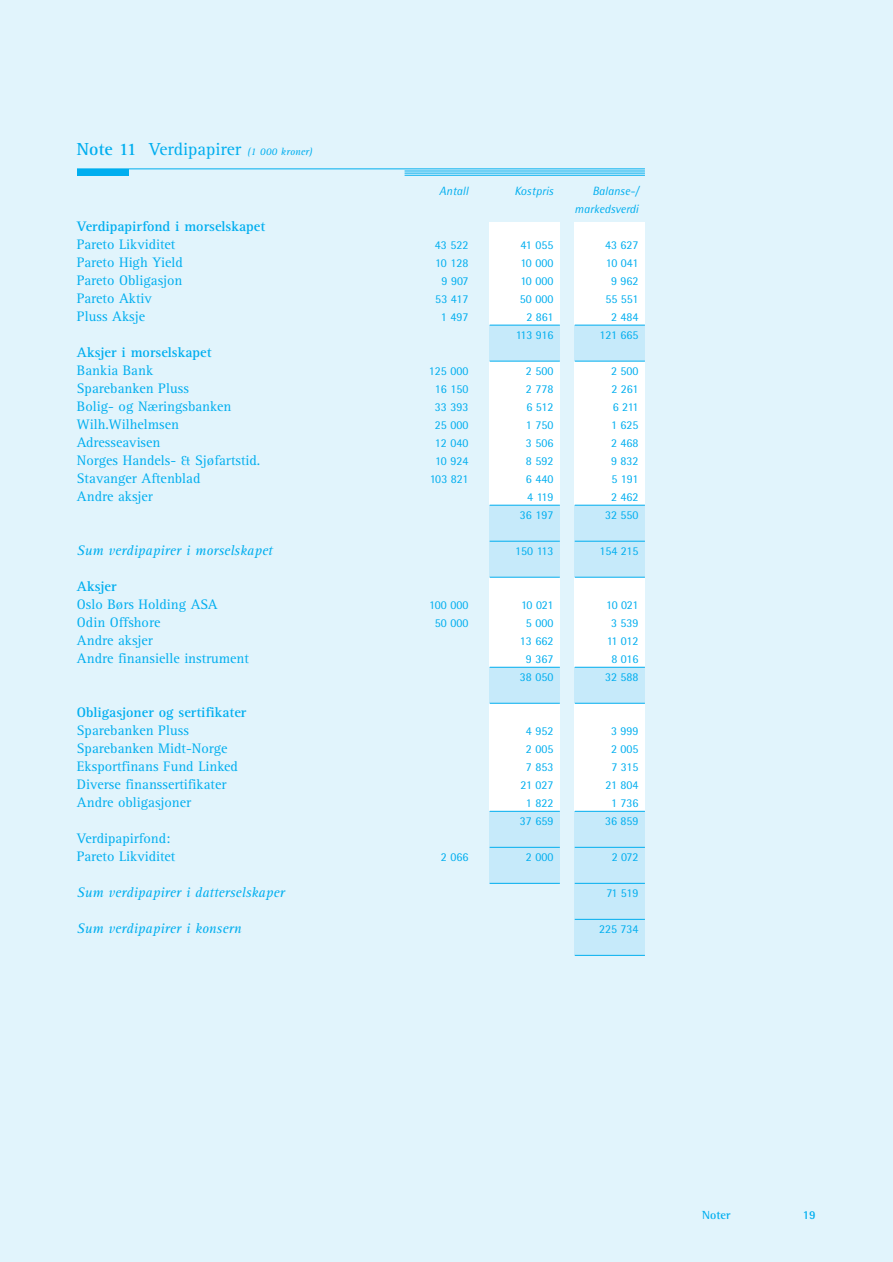
<style>
.page{position:relative;width:893px;height:1262px;background:#fff}
.page>*{position:absolute;margin:0;border:0;box-sizing:border-box;transform-origin:0 0}
.t1{font:18px "Rotis Serif";color:#00aeef}
.t2{font:14.25px/18px "Rotis Serif";color:#00aeef}
.t3{font:italic 14.25px "Rotis Serif";color:#00aeef}
.t4{font:700 14.25px "Rotis Serif";color:#00aeef}
.t5{font:12px "Rotis Semi Sans";color:#00aeef}
.t6{font:italic 12px/18px "Rotis Semi Sans";color:#00aeef;text-align:right}
.t7{font:700 12px "Rotis Semi Serif";color:#00aeef}
.t8{font:700 12px "Rotis Semi Sans";color:#00aeef}
.s1{font-weight:700}
.s2{font-style:italic;font-size:10.5px}
</style>
<div class="page">
<div style="left:0;top:0;width:892px;height:1261px;background:#e1f4fc"></div>
<div style="left:489px;top:222px;width:71px;height:661px;background:#c6eafa"></div>
<div style="left:574px;top:222px;width:71px;height:733px;background:#c6eafa"></div>
<div style="left:489px;top:222px;width:71px;height:103px;background:#fff"></div>
<div style="left:574px;top:222px;width:71px;height:103px;background:#fff"></div>
<hr style="left:77px;top:169px;width:568px;height:1px;background:#00aeef">
<hr style="left:404px;top:171px;width:241px;height:1px;background:#00aeef">
<hr style="left:404px;top:173px;width:241px;height:1px;background:#00aeef">
<hr style="left:404px;top:175px;width:241px;height:1px;background:#00aeef">
<div style="left:77px;top:169px;width:51px;height:6px;background:#00aeef"></div>
<div style="left:489px;top:577px;width:71px;height:90px;background:#fff"></div>
<div style="left:489px;top:703px;width:71px;height:108px;background:#fff"></div>
<div style="left:574px;top:577px;width:71px;height:90px;background:#fff"></div>
<div style="left:574px;top:703px;width:71px;height:108px;background:#fff"></div>
<div style="left:489px;top:361px;width:71px;height:144px;background:#fff"></div>
<hr style="left:489px;top:325px;width:71px;height:1px;background:#00aeef">
<hr style="left:489px;top:361px;width:71px;height:1px;background:#00aeef">
<hr style="left:489px;top:505px;width:71px;height:1px;background:#00aeef">
<hr style="left:489px;top:541px;width:71px;height:1px;background:#00aeef">
<hr style="left:489px;top:577px;width:71px;height:1px;background:#00aeef">
<hr style="left:489px;top:667px;width:71px;height:1px;background:#00aeef">
<hr style="left:489px;top:703px;width:71px;height:1px;background:#00aeef">
<hr style="left:489px;top:811px;width:71px;height:1px;background:#00aeef">
<hr style="left:489px;top:847px;width:71px;height:1px;background:#00aeef">
<hr style="left:489px;top:883px;width:71px;height:1px;background:#00aeef">
<div style="left:574px;top:361px;width:71px;height:144px;background:#fff"></div>
<hr style="left:574px;top:325px;width:71px;height:1px;background:#00aeef">
<hr style="left:574px;top:361px;width:71px;height:1px;background:#00aeef">
<hr style="left:574px;top:505px;width:71px;height:1px;background:#00aeef">
<hr style="left:574px;top:541px;width:71px;height:1px;background:#00aeef">
<hr style="left:574px;top:577px;width:71px;height:1px;background:#00aeef">
<hr style="left:574px;top:667px;width:71px;height:1px;background:#00aeef">
<hr style="left:574px;top:703px;width:71px;height:1px;background:#00aeef">
<hr style="left:574px;top:811px;width:71px;height:1px;background:#00aeef">
<hr style="left:574px;top:847px;width:71px;height:1px;background:#00aeef">
<hr style="left:574px;top:883px;width:71px;height:1px;background:#00aeef">
<hr style="left:574px;top:919px;width:71px;height:1px;background:#00aeef">
<hr style="left:574px;top:955px;width:71px;height:1px;background:#00aeef">
<p class="t1" style="left:77px;top:142px;width:237px"><span class="s1">Note 11</span> Verdipapirer <span class="s2">(1 000 kroner)</span></p>
<p class="t6" style="left:439px;top:183px;width:31px">Antall</p>
<p class="t6" style="left:514px;top:183px;width:41px">Kostpris</p>
<p class="t6" style="left:574px;top:183px;width:65px">Balanse-/ markedsverdi</p>
<p class="t4" style="left:77px;top:221px;width:190px">Verdipapirfond i morselskapet</p>
<p class="t2" style="left:77px;top:237px;width:100px">Pareto Likviditet</p>
<p class="t5" style="left:435px;top:241px;width:35px">43 522</p>
<p class="t5" style="left:520px;top:241px;width:35px">41 055</p>
<p class="t5" style="left:605px;top:241px;width:35px">43 627</p>
<p class="t2" style="left:77px;top:255px;width:107px">Pareto High Yield</p>
<p class="t5" style="left:435px;top:259px;width:35px">10 128</p>
<p class="t5" style="left:520px;top:259px;width:35px">10 000</p>
<p class="t5" style="left:606px;top:259px;width:34px">10 041</p>
<p class="t2" style="left:77px;top:273px;width:107px">Pareto Obligasjon</p>
<p class="t5" style="left:441px;top:277px;width:28px">9 907</p>
<p class="t5" style="left:520px;top:277px;width:35px">10 000</p>
<p class="t5" style="left:611px;top:277px;width:29px">9 962</p>
<p class="t2" style="left:77px;top:291px;width:76px">Pareto Aktiv</p>
<p class="t5" style="left:435px;top:295px;width:35px">53 417</p>
<p class="t5" style="left:520px;top:295px;width:35px">50 000</p>
<p class="t5" style="left:605px;top:295px;width:35px">55 551</p>
<p class="t2" style="left:77px;top:309px;width:70px">Pluss Aksje</p>
<p class="t5" style="left:441px;top:313px;width:29px">1 497</p>
<p class="t5" style="left:526px;top:313px;width:29px">2 861</p>
<p class="t5" style="left:611px;top:313px;width:29px">2 484</p>
<p class="t5" style="left:515px;top:331px;width:39px">113 916</p>
<p class="t5" style="left:599px;top:331px;width:41px">121 665</p>
<p class="t4" style="left:77px;top:347px;width:136px">Aksjer i morselskapet</p>
<p class="t2" style="left:77px;top:363px;width:78px">Bankia Bank</p>
<p class="t5" style="left:429px;top:367px;width:41px">125 000</p>
<p class="t5" style="left:526px;top:367px;width:29px">2 500</p>
<p class="t5" style="left:611px;top:367px;width:29px">2 500</p>
<p class="t2" style="left:77px;top:381px;width:113px">Sparebanken Pluss</p>
<p class="t5" style="left:435px;top:385px;width:35px">16 150</p>
<p class="t5" style="left:526px;top:385px;width:29px">2 778</p>
<p class="t5" style="left:611px;top:385px;width:29px">2 261</p>
<p class="t2" style="left:77px;top:399px;width:156px">Bolig- og Næringsbanken</p>
<p class="t5" style="left:435px;top:403px;width:35px">33 393</p>
<p class="t5" style="left:526px;top:403px;width:29px">6 512</p>
<p class="t5" style="left:613px;top:403px;width:27px">6 211</p>
<p class="t2" style="left:77px;top:417px;width:103px">Wilh.Wilhelmsen</p>
<p class="t5" style="left:435px;top:421px;width:35px">25 000</p>
<p class="t5" style="left:526px;top:421px;width:29px">1 750</p>
<p class="t5" style="left:611px;top:421px;width:29px">1 625</p>
<p class="t2" style="left:77px;top:435px;width:85px">Adresseavisen</p>
<p class="t5" style="left:435px;top:439px;width:35px">12 040</p>
<p class="t5" style="left:526px;top:439px;width:29px">3 506</p>
<p class="t5" style="left:611px;top:439px;width:29px">2 468</p>
<p class="t2" style="left:77px;top:453px;width:185px">Norges Handels- &amp; Sjøfartstid.</p>
<p class="t5" style="left:435px;top:457px;width:35px">10 924</p>
<p class="t5" style="left:526px;top:457px;width:29px">8 592</p>
<p class="t5" style="left:611px;top:457px;width:29px">9 832</p>
<p class="t2" style="left:77px;top:471px;width:125px">Stavanger Aftenblad</p>
<p class="t5" style="left:430px;top:475px;width:40px">103 821</p>
<p class="t5" style="left:526px;top:475px;width:29px">6 440</p>
<p class="t5" style="left:611px;top:475px;width:29px">5 191</p>
<p class="t2" style="left:77px;top:489px;width:77px">Andre aksjer</p>
<p class="t5" style="left:527px;top:493px;width:28px">4 119</p>
<p class="t5" style="left:611px;top:493px;width:29px">2 462</p>
<p class="t5" style="left:520px;top:511px;width:35px">36 197</p>
<p class="t5" style="left:605px;top:511px;width:35px">32 550</p>
<p class="t3" style="left:77px;top:545px;width:197px">Sum verdipapirer i morselskapet</p>
<p class="t5" style="left:515px;top:547px;width:40px">150 113</p>
<p class="t5" style="left:599px;top:547px;width:41px">154 215</p>
<p class="t4" style="left:77px;top:581px;width:41px">Aksjer</p>
<p class="t2" style="left:77px;top:597px;width:142px">Oslo Børs Holding ASA</p>
<p class="t5" style="left:429px;top:601px;width:41px">100 000</p>
<p class="t5" style="left:521px;top:601px;width:34px">10 021</p>
<p class="t5" style="left:606px;top:601px;width:34px">10 021</p>
<p class="t2" style="left:77px;top:615px;width:85px">Odin Offshore</p>
<p class="t5" style="left:435px;top:619px;width:35px">50 000</p>
<p class="t5" style="left:526px;top:619px;width:29px">5 000</p>
<p class="t5" style="left:611px;top:619px;width:29px">3 539</p>
<p class="t2" style="left:77px;top:633px;width:77px">Andre aksjer</p>
<p class="t5" style="left:520px;top:637px;width:35px">13 662</p>
<p class="t5" style="left:606px;top:637px;width:33px">11 012</p>
<p class="t2" style="left:77px;top:651px;width:173px">Andre finansielle instrument</p>
<p class="t5" style="left:526px;top:655px;width:29px">9 367</p>
<p class="t5" style="left:611px;top:655px;width:29px">8 016</p>
<p class="t5" style="left:520px;top:673px;width:35px">38 050</p>
<p class="t5" style="left:605px;top:673px;width:35px">32 588</p>
<p class="t4" style="left:77px;top:707px;width:171px">Obligasjoner og sertifikater</p>
<p class="t2" style="left:77px;top:723px;width:113px">Sparebanken Pluss</p>
<p class="t5" style="left:526px;top:727px;width:29px">4 952</p>
<p class="t5" style="left:611px;top:727px;width:29px">3 999</p>
<p class="t2" style="left:77px;top:741px;width:152px">Sparebanken Midt-Norge</p>
<p class="t5" style="left:526px;top:745px;width:29px">2 005</p>
<p class="t5" style="left:611px;top:745px;width:29px">2 005</p>
<p class="t2" style="left:77px;top:759px;width:162px">Eksportfinans Fund Linked</p>
<p class="t5" style="left:526px;top:763px;width:29px">7 853</p>
<p class="t5" style="left:611px;top:763px;width:29px">7 315</p>
<p class="t2" style="left:77px;top:777px;width:151px">Diverse finanssertifikater</p>
<p class="t5" style="left:520px;top:781px;width:34px">21 027</p>
<p class="t5" style="left:605px;top:781px;width:35px">21 804</p>
<p class="t2" style="left:77px;top:795px;width:116px">Andre obligasjoner</p>
<p class="t5" style="left:526px;top:799px;width:29px">1 822</p>
<p class="t5" style="left:611px;top:799px;width:29px">1 736</p>
<p class="t5" style="left:520px;top:817px;width:35px">37 659</p>
<p class="t5" style="left:605px;top:817px;width:35px">36 859</p>
<p class="t2" style="left:77px;top:831px;width:100px">Verdipapirfond:<br>Pareto Likviditet</p>
<p class="t5" style="left:441px;top:853px;width:29px">2 066</p>
<p class="t5" style="left:526px;top:853px;width:29px">2 000</p>
<p class="t5" style="left:611px;top:853px;width:28px">2 072</p>
<p class="t3" style="left:77px;top:887px;width:209px">Sum verdipapirer i datterselskaper</p>
<p class="t5" style="left:606px;top:889px;width:34px">71 519</p>
<p class="t3" style="left:77px;top:923px;width:166px">Sum verdipapirer i konsern</p>
<p class="t5" style="left:599px;top:925px;width:41px">225 734</p>
<p class="t7" style="left:702px;top:1211px;width:30px">Noter</p>
<p class="t8" style="left:802px;top:1211px;width:14px">19</p>
</div>
